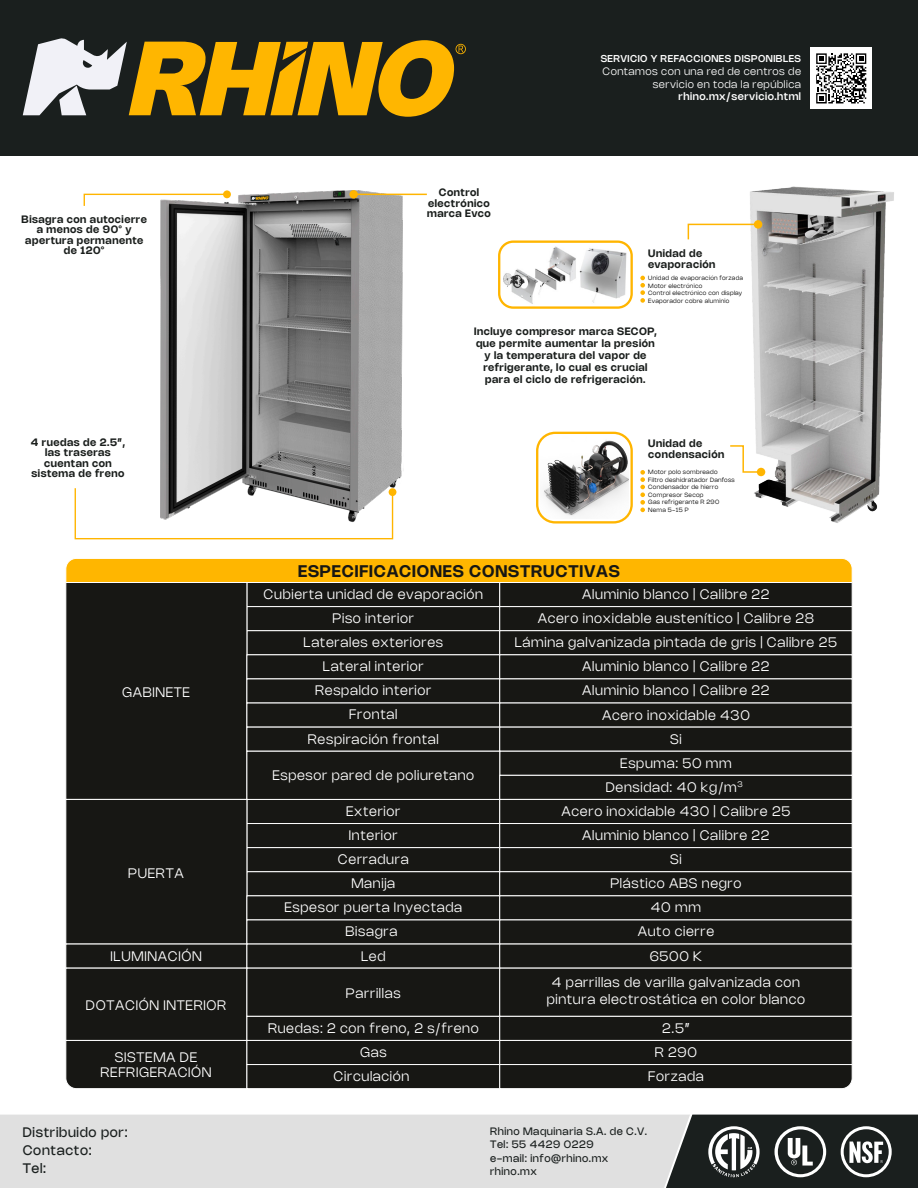
<style>
.page{position:relative;width:918px;height:1188px;background:#fff}
.page>*{position:absolute;margin:0;border:0;box-sizing:border-box;transform-origin:0 0}
.t1{font:600 16.5px "Nohemi";letter-spacing:.05em;color:#171714}
.t2{font:300 13.5px/24.2px "Nohemi";letter-spacing:.05em;color:#fff;text-align:center}
.t3{font:13.5px/18px "Nohemi";letter-spacing:.05em;color:#1a1f1e}
.t4{font:600 10.5px/10.5px "Nohemi";letter-spacing:.05em;color:#1a1e1c;text-align:center}
.t5{font:10.5px/13.5px "Nohemi";letter-spacing:.05em;color:#1a1f1e}
.t6{font:300 10.5px/12.6px "Nohemi";letter-spacing:.05em;color:#fff;text-align:right}
.t7{font:500 10.5px "Nohemi";letter-spacing:.05em;color:#fff}
.t8{font:500 9.75px "Nohemi";letter-spacing:.05em;color:#fff}
.t9{font:300 6px/7.5px "Nohemi";letter-spacing:.05em;color:#000}
</style>
<div class="page">
<div style="left:0;top:0;width:918px;height:155px;background:#1a1f1e"></div>
<svg style="left:23px;top:38px;width:443px;height:79px"></svg>
<div style="left:810px;top:48px;width:62px;height:61px;background:#fff"></div>
<svg style="left:816px;top:53px;width:50px;height:50px"></svg>
<img style="left:88px;top:155px;width:422px;height:341px">
<svg style="left:83px;top:193px;width:146px;height:14px"></svg>
<div style="left:223px;top:190px;width:8px;height:8px;background:#ffb500;border-radius:50%"></div>
<svg style="left:74px;top:487px;width:320px;height:53px"></svg>
<div style="left:389px;top:488px;width:7px;height:8px;background:#ffb500;border-radius:50%"></div>
<hr style="left:353px;top:194px;width:74px;height:1px;background:#ffb500">
<div style="left:349px;top:190px;width:9px;height:9px;background:#ffb500;border-radius:50%"></div>
<img style="left:750px;top:186px;width:144px;height:337px">
<svg style="left:730px;top:444px;width:33px;height:29px"></svg>
<div style="left:757px;top:468px;width:8px;height:8px;background:#ffb500;border-radius:50%"></div>
<img style="left:541px;top:437px;width:87px;height:81px">
<div style="left:536px;top:432px;width:97px;height:92px;border:2px solid #ffb500;border-radius:18px"></div>
<svg style="left:640px;top:470px;width:5px;height:42px"></svg>
<svg style="left:687px;top:223px;width:73px;height:18px"></svg>
<div style="left:754px;top:220px;width:8px;height:9px;background:#ffb500;border-radius:50%"></div>
<img style="left:503px;top:246px;width:73px;height:64px">
<img style="left:579px;top:246px;width:51px;height:59px">
<div style="left:498px;top:240px;width:135px;height:69px;border:2px solid #ffb500;border-radius:14px"></div>
<svg style="left:640px;top:276px;width:5px;height:27px"></svg>
<svg style="left:65px;top:558px;width:788px;height:386px;background:#332e1e"></svg>
<div style="left:65px;top:944px;width:182px;height:25px;background:#171714"></div>
<div style="left:247px;top:895px;width:253px;height:25px;background:#171714;border:1px solid #fff"></div>
<div style="left:247px;top:920px;width:253px;height:24px;background:#171714"></div>
<div style="left:247px;top:944px;width:253px;height:25px;background:#171714"></div>
<div style="left:499px;top:823px;width:354px;height:25px;background:#171714;border:1px solid #fff"></div>
<div style="left:499px;top:847px;width:354px;height:25px;background:#171714;border:1px solid #fff"></div>
<div style="left:499px;top:871px;width:354px;height:25px;background:#171714;border:1px solid #fff"></div>
<div style="left:499px;top:895px;width:354px;height:25px;background:#171714;border:1px solid #fff"></div>
<div style="left:499px;top:920px;width:354px;height:24px;background:#171714"></div>
<div style="left:499px;top:944px;width:354px;height:25px;background:#171714"></div>
<svg style="left:65px;top:967px;width:788px;height:122px;background:#21211e"></svg>
<div style="left:0;top:1115px;width:666px;height:73px;background:#e0e0e0"></div>
<svg style="left:666px;top:1115px;width:252px;height:73px;background:#474b4b"></svg>
<p class="t4" style="left:22px;top:214px;width:127px">Bisagra con autocierre a menos de 90° y apertura permanente de 120°</p>
<p class="t4" style="left:427px;top:188px;width:65px">Control electrónico marca Evco</p>
<p class="t8" style="left:601px;top:54px;width:202px">SERVICIO Y REFACCIONES DISPONIBLES</p>
<p class="t6" style="left:603px;top:66px;width:200px">Contamos con una red de centros de servicio en toda la república</p>
<p class="t7" style="left:679px;top:91px;width:124px">rhino.mx/servicio.html</p>
<p class="t4" style="left:648px;top:249px;width:69px;text-align:left">Unidad de evaporación</p>
<p class="t9" style="left:648px;top:275px;width:96px">Unidad de evaporación forzada<br>Motor electrónico<br>Control electrónico con display<br>Evaporador cobre aluminio</p>
<p class="t4" style="left:474px;top:326px;width:184px;line-height:12px">Incluye compresor marca SECOP, que permite aumentar la presión y la temperatura del vapor de refrigerante, lo cual es crucial para el ciclo de refrigeración.</p>
<p class="t4" style="left:31px;top:438px;width:96px">4 ruedas de 2.5”, las traseras cuentan con sistema de freno</p>
<p class="t4" style="left:648px;top:439px;width:78px;text-align:left">Unidad de condensación</p>
<p class="t9" style="left:648px;top:469px;width:88px">Motor polo sombreado<br>Filtro deshidratador Danfoss<br>Condensador de hierro<br>Compresor Secop<br>Gas refrigerante R 290<br>Nema 5-15 P</p>
<p class="t2" style="left:122px;top:681px;width:70px">GABINETE</p>
<p class="t2" style="left:128px;top:862px;width:57px">PUERTA</p>
<p class="t2" style="left:111px;top:945px;width:93px">ILUMINACIÓN</p>
<p class="t2" style="left:86px;top:994px;width:142px">DOTACIÓN INTERIOR</p>
<p class="t2" style="left:100px;top:1050px;width:113px;line-height:15px">SISTEMA DE<br>REFRIGERACIÓN</p>
<p class="t3" style="left:23px;top:1124px;width:106px">Distribuido por:<br>Contacto:<br>Tel:</p>
<p class="t1" style="left:298px;top:563px;width:323px">ESPECIFICACIONES CONSTRUCTIVAS</p>
<p class="t2" style="left:264px;top:583px;width:221px">Cubierta unidad de evaporación<br>Piso interior<br>Laterales exteriores<br>Lateral interior<br>Respaldo interior<br>Frontal<br>Respiración frontal</p>
<p class="t2" style="left:515px;top:583px;width:324px">Aluminio blanco | Calibre 22<br>Acero inoxidable austenítico | Calibre 28<br>Lámina galvanizada pintada de gris | Calibre 25<br>Aluminio blanco | Calibre 22<br>Aluminio blanco | Calibre 22<br>Acero inoxidable 430<br>Si<br>Espuma: 50 mm<br>Densidad: 40 kg/m<sup>3<br></sup>Acero inoxidable 430 | Calibre 25<br>Aluminio blanco | Calibre 22<br>Si<br>Plástico ABS negro<br>40 mm<br>Auto cierre<br>6500 K</p>
<p class="t2" style="left:272px;top:763px;width:203px">Espesor pared de poliuretano</p>
<p class="t2" style="left:284px;top:800px;width:179px">Exterior<br>Interior<br>Cerradura<br>Manija<br>Espesor puerta Inyectada<br>Bisagra<br>Led</p>
<p class="t2" style="left:346px;top:982px;width:56px">Parrillas</p>
<p class="t2" style="left:268px;top:1017px;width:212px">Ruedas: 2 con freno, 2 s/freno<br>Gas<br>Circulación</p>
<p class="t2" style="left:547px;top:975px;width:260px;line-height:16.5px">4 parrillas de varilla galvanizada con pintura electrostática en color blanco</p>
<p class="t2" style="left:648px;top:1017px;width:57px">2.5”<br>R 290<br>Forzada</p>
<p class="t5" style="left:490px;top:1125px;width:159px">Rhino Maquinaria S.A. de C.V.<br>Tel: 55 4429 0229<br>e-mail: info@rhino.mx rhino.mx</p>
</div>
